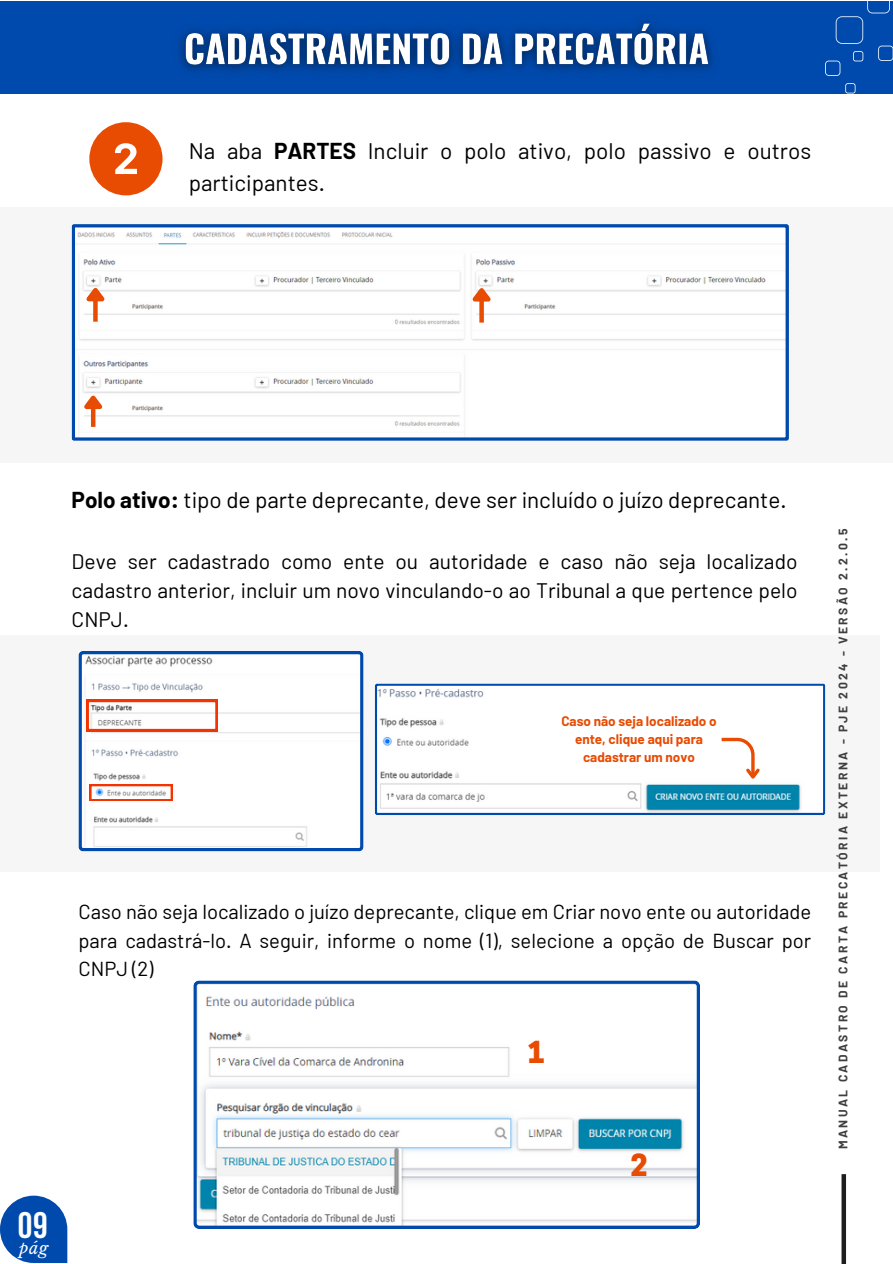
<style>
.page{position:relative;width:893px;height:1264px;background:#fff}
.page>*{position:absolute;margin:0;border:0;box-sizing:border-box;transform-origin:0 0}
.t1{font:700 36.75px "Bebas Neue";color:#fff}
.t2{font:800 28.5px "Cooper Hewitt";color:#e84b02}
.t3{font:22.5px/31.5px "Barlow";color:#000}
.t4{font:21px/29.2px "Barlow";color:#000;text-align:justify}
.t5{font:20.25px/28.2px "Barlow";color:#000;text-align:justify}
.t6{font:italic 16.5px "Libre Baskerville";color:#fff}
.t7{font:700 13.5px/18px "Barlow";color:#e84b02;text-align:center}
.t8{font:700 12.15px "Barlow";letter-spacing:.2em;color:#3e3f3f}
.s1{font-weight:700}
</style>
<div class="page">
<div style="left:0;top:207px;width:892px;height:255px;background:#f5f6f5"></div>
<div style="left:841px;top:1174px;width:5px;height:89px;background:#1e1e1e"></div>
<svg style="left:0;top:1195px;width:67px;height:67px"></svg>
<div style="left:0;top:1px;width:892px;height:92px;background:#004aad"></div>
<svg style="left:825px;top:1px;width:67px;height:75px"></svg>
<svg style="left:845px;top:83px;width:10px;height:10px"></svg>
<div style="left:0;top:635px;width:879px;height:237px;background:#f5f6f5"></div>
<svg style="left:89px;top:122px;width:73px;height:73px"></svg>
<svg style="left:72px;top:224px;width:716px;height:217px"></svg>
<div style="left:93px;top:300px;width:5px;height:22px;background:#e84b02"></div>
<svg style="left:82px;top:282px;width:29px;height:23px"></svg>
<div style="left:479px;top:300px;width:5px;height:22px;background:#e84b02"></div>
<svg style="left:468px;top:283px;width:29px;height:22px"></svg>
<hr style="left:91px;top:408px;width:4px;height:19px;background:#e84b02">
<svg style="left:80px;top:390px;width:29px;height:23px"></svg>
<svg style="left:78px;top:651px;width:285px;height:200px"></svg>
<svg style="left:89px;top:784px;width:84px;height:17px"></svg>
<svg style="left:87px;top:700px;width:130px;height:31px"></svg>
<svg style="left:375px;top:683px;width:450px;height:132px"></svg>
<svg style="left:718px;top:736px;width:44px;height:46px"></svg>
<svg style="left:193px;top:980px;width:506px;height:248px"></svg>
<img style="left:179px;top:22px;width:534px;height:50px">
<p class="t3" style="left:189px;top:135px;width:624px">Na aba <span class="s1">PARTES</span> Incluir o polo ativo, polo passivo e outros participantes.</p>
<p class="t3" style="left:72px;top:483px;width:716px"><span class="s1">Polo ativo:</span> tipo de parte deprecante, deve ser incluído o juízo deprecante.</p>
<p class="t4" style="left:72px;top:545px;width:727px">Deve ser cadastrado como ente ou autoridade e caso não seja localizado cadastro anterior, incluir um novo vinculando-o ao Tribunal a que pertence pelo CNPJ.</p>
<p class="t7" style="left:561px;top:711px;width:157px">Caso não seja localizado o ente, clique aqui para cadastrar um novo</p>
<p class="t5" style="left:78px;top:897px;width:734px">Caso não seja localizado o juízo deprecante, clique em Criar novo ente ou autoridade para cadastrá-lo. A seguir, informe o nome (1), selecione a opção de Buscar por CNPJ (2)</p>
<h2 class="t2" style="left:528px;top:1041px;width:19px">1</h2>
<h1 class="t1" style="left:18px;top:1210px;width:31px">09</h1>
<p class="t6" style="left:19px;top:1238px;width:31px">pág</p>
<h2 class="t2" style="left:630px;top:1154px;width:19px">2</h2>
<p class="t8" style="left:835px;top:1149px;width:622px;rotate:-90deg">MANUAL CADASTRO DE CARTA PRECATÓRIA EXTERNA - PJE 2024 - VERSÃO 2.2.0.5</p>
</div>
